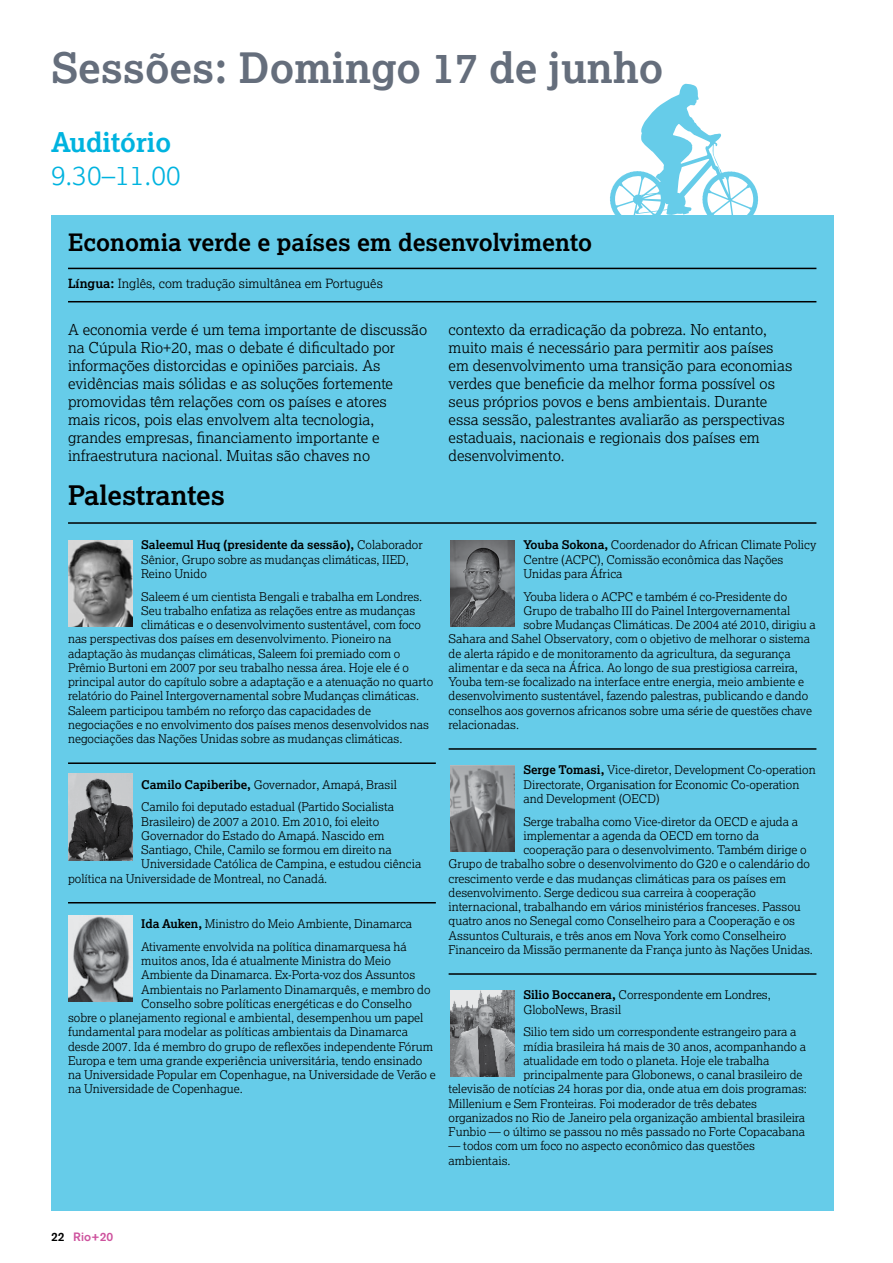
<style>
.page{position:relative;width:893px;height:1263px;background:#fff}
.page>*{position:absolute;margin:0;border:0;box-sizing:border-box;transform-origin:0 0}
.t1{font:700 42px "Lexia";color:#656e7c}
.t2{font:700 27px "Lexia";color:#000}
.t3{font:300 27px "Lexia";color:#00b3df}
.t4{font:700 27px "Lexia";color:#00b3df}
.t5{font:700 24px "Lexia";color:#000}
.t6{font:300 15px/18px "Lexia";color:#000}
.t7{font:300 12.75px "Lexia";color:#000}
.t8{font:300 12px/14.2px "Lexia";color:#000}
.t9{font:500 12px "Akzidenz Grotesk BE";color:#ce539e}
.s1{font-weight:700}
.s2{color:#000}
</style>
<div class="page">
<div style="left:51px;top:215px;width:782px;height:996px;background:#66cce9"></div>
<hr style="left:68px;top:268px;width:748px;height:1px;background:#000">
<hr style="left:68px;top:301px;width:748px;height:1px;background:#000">
<hr style="left:68px;top:762px;width:368px;height:2px;background:#000">
<hr style="left:68px;top:902px;width:368px;height:1px;background:#000">
<hr style="left:68px;top:522px;width:748px;height:2px;background:#000">
<img style="left:68px;top:540px;width:65px;height:87px">
<img style="left:68px;top:915px;width:65px;height:87px">
<img style="left:68px;top:774px;width:65px;height:86px">
<svg style="left:610px;top:84px;width:148px;height:131px"></svg>
<hr style="left:449px;top:748px;width:367px;height:2px;background:#000">
<hr style="left:449px;top:973px;width:367px;height:2px;background:#000">
<img style="left:450px;top:540px;width:65px;height:87px">
<img style="left:450px;top:765px;width:65px;height:87px">
<img style="left:450px;top:990px;width:65px;height:87px">
<h1 class="t1" style="left:51px;top:41px;width:614px">Sessões: Domingo 17 de junho</h1>
<h2 class="t4" style="left:51px;top:125px;width:122px">Auditório</h2>
<h2 class="t3" style="left:51px;top:158px;width:131px">9.30–11.00</h2>
<h3 class="t5" style="left:68px;top:227px;width:526px">Economia verde e países em desenvolvimento</h3>
<p class="t7" style="left:68px;top:276px;width:316px"><span class="s1">Língua:</span> Inglês, com tradução simultânea em Português</p>
<p class="t6" style="left:68px;top:320px;width:361px">A economia verde é um tema importante de discussão na Cúpula Rio+20, mas o debate é dificultado por informações distorcidas e opiniões parciais. As evidências mais sólidas e as soluções fortemente promovidas têm relações com os países e atores<br>mais ricos, pois elas envolvem alta tecnologia, grandes empresas, financiamento importante e infraestrutura nacional. Muitas são chaves no</p>
<p class="t6" style="left:449px;top:320px;width:345px">contexto da erradicação da pobreza. No entanto, muito mais é necessário para permitir aos países em desenvolvimento uma transição para economias verdes que beneficie da melhor forma possível os seus próprios povos e bens ambientais. Durante essa sessão, palestrantes avaliarão as perspectivas estaduais, nacionais e regionais dos países em desenvolvimento.</p>
<h2 class="t2" style="left:68px;top:478px;width:159px">Palestrantes</h2>
<p class="t8" style="left:141px;top:538px;width:283px"><span class="s1">Saleemul Huq (presidente da sessão),</span> Colaborador<br>Sênior, Grupo sobre as mudanças climáticas, IIED,<br>Reino Unido</p>
<p class="t8" style="left:141px;top:589px;width:283px">Saleem é um cientista Bengali e trabalha em Londres.</p>
<p class="t8" style="left:141px;top:603px;width:276px">Seu trabalho enfatiza as relações entre as mudanças</p>
<p class="t8" style="left:141px;top:617px;width:281px">climáticas e o desenvolvimento sustentável, com foco</p>
<p class="t8" style="left:68px;top:632px;width:325px">nas perspectivas dos países em desenvolvimento. Pioneiro na</p>
<p class="t8" style="left:68px;top:646px;width:334px">adaptação às mudanças climáticas, Saleem foi premiado com o</p>
<p class="t8" style="left:68px;top:660px;width:342px">Prêmio Burtoni em 2007 por seu trabalho nessa área. Hoje ele é o</p>
<p class="t8" style="left:68px;top:674px;width:367px">principal autor do capítulo sobre a adaptação e a atenuação no quarto</p>
<p class="t8" style="left:68px;top:689px;width:353px">relatório do Painel Intergovernamental sobre Mudanças climáticas.</p>
<p class="t8" style="left:68px;top:703px;width:304px">Saleem participou também no reforço das capacidades de</p>
<p class="t8" style="left:68px;top:717px;width:362px">negociações e no envolvimento dos países menos desenvolvidos nas</p>
<p class="t8" style="left:68px;top:731px;width:336px">negociações das Nações Unidas sobre as mudanças climáticas.</p>
<p class="t8" style="left:141px;top:772px;width:257px;line-height:22.8px"><span class="s1">Camilo Capiberibe,</span> Governador, Amapá, Brasil<br>Camilo foi deputado estadual (Partido Socialista</p>
<p class="t8" style="left:141px;top:814px;width:240px">Brasileiro) de 2007 a 2010. Em 2010, foi eleito</p>
<p class="t8" style="left:141px;top:828px;width:245px">Governador do Estado do Amapá. Nascido em</p>
<p class="t8" style="left:141px;top:842px;width:252px">Santiago, Chile, Camilo se formou em direito na</p>
<p class="t8" style="left:141px;top:856px;width:282px">Universidade Católica de Campina, e estudou ciência</p>
<p class="t8" style="left:68px;top:871px;width:261px">política na Universidade de Montreal, no Canadá.</p>
<p class="t8" style="left:141px;top:912px;width:273px;line-height:22.8px"><span class="s1">Ida Auken,</span> Ministro do Meio Ambiente, Dinamarca<br>Ativamente envolvida na política dinamarquesa há</p>
<p class="t8" style="left:141px;top:953px;width:251px">muitos anos, Ida é atualmente Ministra do Meio</p>
<p class="t8" style="left:141px;top:967px;width:276px">Ambiente da Dinamarca. Ex-Porta-voz dos Assuntos</p>
<p class="t8" style="left:141px;top:982px;width:291px">Ambientais no Parlamento Dinamarquês, e membro do</p>
<p class="t8" style="left:141px;top:996px;width:272px">Conselho sobre políticas energéticas e do Conselho</p>
<p class="t8" style="left:68px;top:1010px;width:357px">sobre o planejamento regional e ambiental, desempenhou um papel</p>
<p class="t8" style="left:68px;top:1024px;width:341px">fundamental para modelar as políticas ambientais da Dinamarca</p>
<p class="t8" style="left:68px;top:1039px;width:367px">desde 2007. Ida é membro do grupo de reflexões independente Fórum</p>
<p class="t8" style="left:68px;top:1053px;width:356px">Europa e tem uma grande experiência universitária, tendo ensinado</p>
<p class="t8" style="left:68px;top:1067px;width:369px">na Universidade Popular em Copenhague, na Universidade de Verão e</p>
<p class="t8" style="left:68px;top:1081px;width:176px">na Universidade de Copenhague.</p>
<p class="t8" style="left:523px;top:538px;width:294px"><span class="s1">Youba Sokona,</span> Coordenador do African Climate Policy<br>Centre (ACPC), Comissão econômica das Nações<br>Unidas para África</p>
<p class="t8" style="left:523px;top:589px;width:265px">Youba lidera o ACPC e também é co-Presidente do</p>
<p class="t8" style="left:523px;top:603px;width:268px">Grupo de trabalho III do Painel Intergovernamental</p>
<p class="t8" style="left:523px;top:617px;width:294px">sobre Mudanças Climáticas. De 2004 até 2010, dirigiu a</p>
<p class="t8" style="left:449px;top:632px;width:363px">Sahara and Sahel Observatory, com o objetivo de melhorar o sistema</p>
<p class="t8" style="left:449px;top:646px;width:344px">de alerta rápido e de monitoramento da agricultura, da segurança</p>
<p class="t8" style="left:449px;top:660px;width:351px">alimentar e da seca na África. Ao longo de sua prestigiosa carreira,</p>
<p class="t8" style="left:449px;top:674px;width:357px">Youba tem-se focalizado na interface entre energia, meio ambiente e</p>
<p class="t8" style="left:449px;top:689px;width:361px">desenvolvimento sustentável, fazendo palestras, publicando e dando</p>
<p class="t8" style="left:449px;top:703px;width:365px">conselhos aos governos africanos sobre uma série de questões chave</p>
<p class="t8" style="left:449px;top:717px;width:72px">relacionadas.</p>
<p class="t8" style="left:523px;top:762px;width:294px"><span class="s1">Serge Tomasi,</span> Vice-diretor, Development Co-operation<br>Directorate, Organisation for Economic Co-operation and Development (OECD)</p>
<p class="t8" style="left:523px;top:814px;width:276px">Serge trabalha como Vice-diretor da OECD e ajuda a</p>
<p class="t8" style="left:523px;top:828px;width:237px">implementar a agenda da OECD em torno da</p>
<p class="t8" style="left:523px;top:842px;width:285px">cooperação para o desenvolvimento. Também dirige o</p>
<p class="t8" style="left:449px;top:856px;width:363px">Grupo de trabalho sobre o desenvolvimento do G20 e o calendário do</p>
<p class="t8" style="left:449px;top:871px;width:339px">crescimento verde e das mudanças climáticas para os países em</p>
<p class="t8" style="left:449px;top:885px;width:309px">desenvolvimento. Serge dedicou sua carreira à cooperação</p>
<p class="t8" style="left:449px;top:899px;width:354px">internacional, trabalhando em vários ministérios franceses. Passou</p>
<p class="t8" style="left:449px;top:913px;width:348px">quatro anos no Senegal como Conselheiro para a Cooperação e os</p>
<p class="t8" style="left:449px;top:928px;width:339px">Assuntos Culturais, e três anos em Nova York como Conselheiro</p>
<p class="t8" style="left:449px;top:942px;width:366px">Financeiro da Missão permanente da França junto às Nações Unidas.</p>
<p class="t8" style="left:523px;top:987px;width:249px"><span class="s1">Silio Boccanera,</span> Correspondente em Londres,<br>GloboNews, Brasil</p>
<p class="t8" style="left:523px;top:1024px;width:274px">Silio tem sido um correspondente estrangeiro para a</p>
<p class="t8" style="left:523px;top:1039px;width:284px">mídia brasileira há mais de 30 anos, acompanhando a</p>
<p class="t8" style="left:523px;top:1053px;width:248px">atualidade em todo o planeta. Hoje ele trabalha</p>
<p class="t8" style="left:523px;top:1067px;width:281px">principalmente para Globonews, o canal brasileiro de</p>
<p class="t8" style="left:449px;top:1081px;width:360px">televisão de notícias 24 horas por dia, onde atua em dois programas:</p>
<p class="t8" style="left:449px;top:1096px;width:310px">Millenium e Sem Fronteiras. Foi moderador de três debates</p>
<p class="t8" style="left:449px;top:1110px;width:358px">organizados no Rio de Janeiro pela organização ambiental brasileira</p>
<p class="t8" style="left:449px;top:1124px;width:358px">Funbio — o último se passou no mês passado no Forte Copacabana</p>
<p class="t8" style="left:449px;top:1138px;width:308px">— todos com um foco no aspecto econômico das questões ambientais.</p>
<p class="t9" style="left:51px;top:1229px;width:64px"><span class="s2">22</span> Rio+20</p>
</div>
